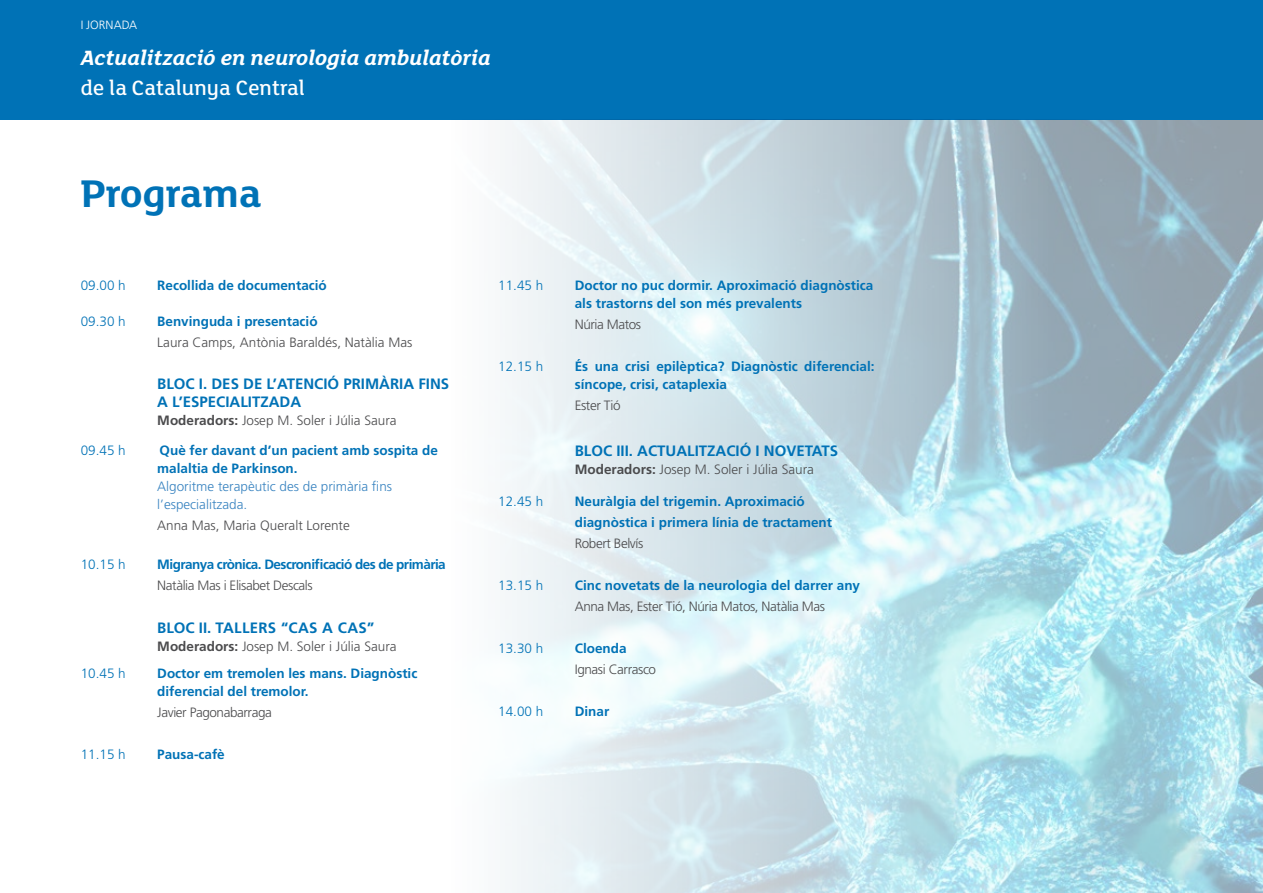
<style>
.page{position:relative;width:1263px;height:893px;background:#fff}
.page>*{position:absolute;margin:0;border:0;box-sizing:border-box;transform-origin:0 0}
.t1{font:700 42px "FS Lola";color:#0072b6}
.t2{font:italic 700 22.5px "FS Lola";color:#fff}
.t3{font:500 22.5px "FS Lola";color:#fff}
.t4{font:700 15px/18px "Frutiger LT Std";color:#0072b6}
.t5{font:700 15px "Frutiger LT Std";letter-spacing:.02em;color:#0072b6}
.t6{font:700 13.5px/18px "Frutiger LT Std";color:#0072b6}
.t7{font:300 13.5px "Frutiger LT Std";color:#4b4b4d}
.t8{font:300 13.5px "Frutiger LT Std";letter-spacing:-.02em;color:#4b4b4d}
.t9{font:300 13.5px "Frutiger LT Std";color:#0072b6}
.t10{font:300 13.5px/18px "Frutiger LT Std";color:#3883c0}
.t11{font:700 13.5px "Frutiger LT Std";letter-spacing:-.04em;color:#0072b6}
.t12{font:300 12px "Frutiger LT Std";color:#fff}
.s1{font-weight:700}
</style>
<div class="page">
<img style="left:191px;top:119px;width:1072px;height:774px">
<div style="left:0;top:0;width:1262px;height:119px;background:#0072b6"></div>
<p class="t12" style="left:81px;top:18px;width:58px">I JORNADA</p>
<h2 class="t2" style="left:81px;top:42px;width:411px">Actualització en neurologia ambulatòria</h2>
<h2 class="t3" style="left:81px;top:73px;width:226px">de la Catalunya Central</h2>
<h1 class="t1" style="left:81px;top:164px;width:182px">Programa</h1>
<p class="t9" style="left:81px;top:277px;width:47px">09.00 h</p>
<p class="t6" style="left:157px;top:276px;width:171px">Recollida de documentació</p>
<p class="t9" style="left:81px;top:313px;width:47px">09.30 h</p>
<p class="t6" style="left:157px;top:312px;width:162px">Benvinguda i presentació</p>
<p class="t7" style="left:157px;top:334px;width:257px">Laura Camps, Antònia Baraldés, Natàlia Mas</p>
<p class="t4" style="left:157px;top:375px;width:293px">BLOC I. DES DE L’ATENCIÓ PRIMÀRIA FINS<br>A L’ESPECIALITZADA</p>
<p class="t7" style="left:157px;top:412px;width:241px"><span class="s1">Moderadors:</span> Josep M. Soler i Júlia Saura</p>
<p class="t9" style="left:81px;top:442px;width:47px">09.45 h</p>
<p class="t6" style="left:157px;top:441px;width:282px">Què fer davant d’un pacient amb sospita de malaltia de Parkinson.</p>
<p class="t10" style="left:157px;top:477px;width:236px">Algoritme terapèutic des de primària fins l’especialitzada.</p>
<p class="t7" style="left:157px;top:517px;width:194px">Anna Mas, Maria Queralt Lorente</p>
<p class="t9" style="left:81px;top:556px;width:47px">10.15 h</p>
<p class="t11" style="left:157px;top:556px;width:290px">Migranya crònica. Descronificació des de primària</p>
<p class="t8" style="left:157px;top:577px;width:157px">Natàlia Mas i Elisabet Descals</p>
<p class="t5" style="left:157px;top:619px;width:219px">BLOC II. TALLERS “CAS A CAS”</p>
<p class="t7" style="left:157px;top:639px;width:241px"><span class="s1">Moderadors:</span> Josep M. Soler i Júlia Saura</p>
<p class="t9" style="left:81px;top:666px;width:47px">10.45 h</p>
<p class="t6" style="left:157px;top:665px;width:262px">Doctor em tremolen les mans. Diagnòstic diferencial del tremolor.</p>
<p class="t8" style="left:157px;top:705px;width:116px">Javier Pagonabarraga</p>
<p class="t9" style="left:81px;top:747px;width:47px">11.15 h</p>
<p class="t6" style="left:157px;top:746px;width:69px">Pausa-cafè</p>
<p class="t9" style="left:498px;top:277px;width:47px">11.45 h</p>
<p class="t6" style="left:575px;top:276px;width:300px">Doctor no puc dormir. Aproximació diagnòstica als trastorns del son més prevalents</p>
<p class="t8" style="left:575px;top:316px;width:68px">Núria Matos</p>
<p class="t9" style="left:498px;top:358px;width:47px">12.15 h</p>
<p class="t6" style="left:575px;top:357px;width:301px">És una crisi epilèptica? Diagnòstic diferencial: síncope, crisi, cataplexia</p>
<p class="t8" style="left:575px;top:397px;width:47px">Ester Tió</p>
<p class="t4" style="left:575px;top:442px;width:265px">BLOC III. ACTUALITZACIÓ I NOVETATS</p>
<p class="t7" style="left:575px;top:462px;width:241px"><span class="s1">Moderadors:</span> Josep M. Soler i Júlia Saura</p>
<p class="t9" style="left:498px;top:493px;width:47px">12.45 h</p>
<p class="t6" style="left:575px;top:491px;width:259px;line-height:21px">Neuràlgia del trigemin. Aproximació diagnòstica i primera línia de tractament</p>
<p class="t8" style="left:575px;top:535px;width:70px">Robert Belvís</p>
<p class="t9" style="left:498px;top:577px;width:47px">13.15 h</p>
<p class="t6" style="left:575px;top:576px;width:287px">Cinc novetats de la neurologia del darrer any</p>
<p class="t8" style="left:575px;top:598px;width:252px">Anna Mas, Ester Tió, Núria Matos, Natàlia Mas</p>
<p class="t9" style="left:498px;top:640px;width:47px">13.30 h</p>
<p class="t6" style="left:575px;top:639px;width:53px">Cloenda</p>
<p class="t8" style="left:575px;top:661px;width:83px">Ignasi Carrasco</p>
<p class="t9" style="left:498px;top:703px;width:47px">14.00 h</p>
<p class="t6" style="left:575px;top:702px;width:36px">Dinar</p>
</div>
